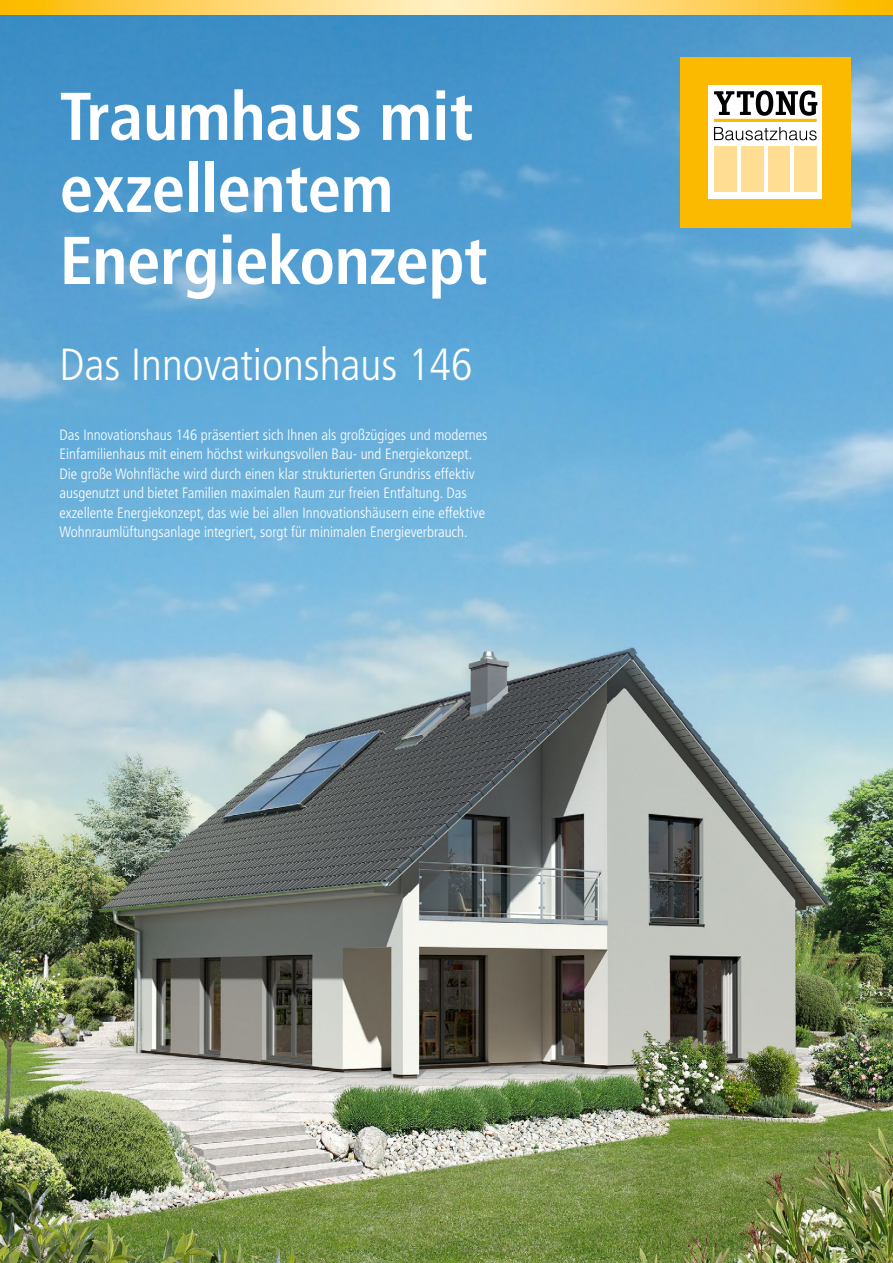
<style>
.page{position:relative;width:893px;height:1263px;background:#fff}
.page>*{position:absolute;margin:0;border:0;box-sizing:border-box;transform-origin:0 0}
.t1{font:700 condensed 67.5px/72px "Frutiger";letter-spacing:-.01em;color:#fff}
.t2{font:300 condensed 45px "Frutiger";color:#fff}
.t3{font:300 condensed 15px/19.5px "Frutiger";color:#fff}
</style>
<div class="page">
<img style="left:0;top:15px;width:893px;height:1248px">
<svg style="left:0;top:0;width:893px;height:15px;background:#fed568"></svg>
<div style="left:680px;top:57px;width:170px;height:170px;background:#fbba00"></div>
<div style="left:708px;top:86px;width:114px;height:113px;background:#fff"></div>
<svg style="left:714px;top:127px;width:103px;height:13px"></svg>
<div style="left:714px;top:146px;width:22px;height:45px;background:#ffdd93"></div>
<div style="left:795px;top:146px;width:22px;height:45px;background:#ffdd93"></div>
<div style="left:768px;top:146px;width:22px;height:45px;background:#ffdd93"></div>
<div style="left:741px;top:146px;width:22px;height:45px;background:#ffdd93"></div>
<svg style="left:714px;top:91px;width:103px;height:25px"></svg>
<hr style="left:714px;top:119px;width:103px;height:3px;background:#fbba00">
<h1 class="t1" style="left:60px;top:81px;width:430px">Traumhaus mit exzellentem<br>Energiekonzept</h1>
<h2 class="t2" style="left:60px;top:339px;width:415px">Das Innovationshaus 146</h2>
<p class="t3" style="left:60px;top:425px;width:430px">Das Innovationshaus 146 präsentiert sich Ihnen als großzügiges und modernes Einfamilienhaus mit einem höchst wirkungsvollen Bau- und Energiekonzept.<br>Die große Wohnfläche wird durch einen klar strukturierten Grundriss effektiv ausgenutzt und bietet Familien maximalen Raum zur freien Entfaltung. Das exzellente Energiekonzept, das wie bei allen Innovationshäusern eine effektive Wohnraumlüftungsanlage integriert, sorgt für minimalen Energieverbrauch.</p>
</div>
